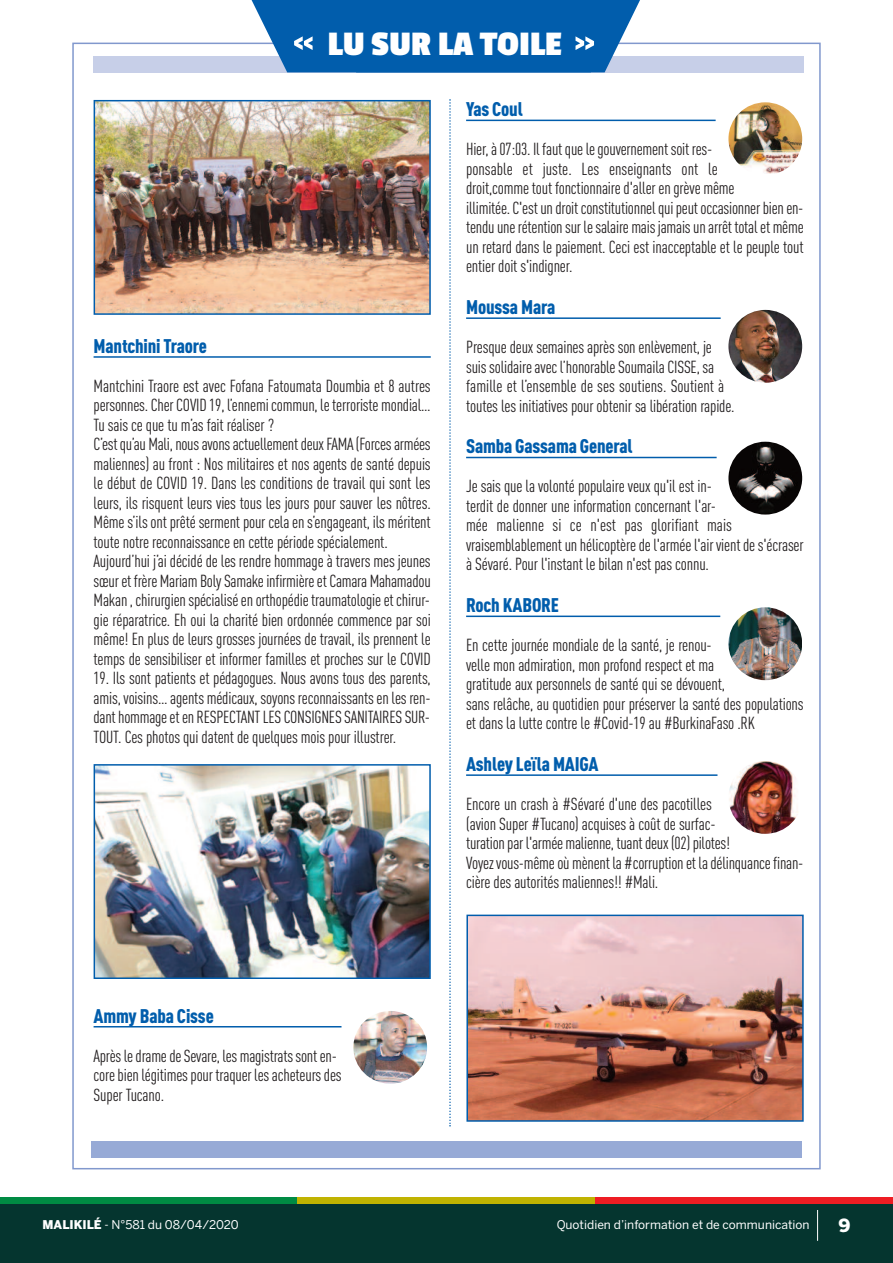
<style>
.page{position:relative;width:893px;height:1263px;background:#fff}
.page>*{position:absolute;margin:0;border:0;box-sizing:border-box;transform-origin:0 0}
.t1{font:700 36px "Passion One";color:#fff}
.t2{font:900 condensed 19.5px "DIN Pro";letter-spacing:-.01em;color:#015dac}
.t3{font:900 18px "Benton Sans";color:#fff}
.t4{font:condensed 17.25px/19.5px "DIN Pro";letter-spacing:-.01em;color:#231f20}
.t5{font:12px "Benton Sans";color:#fff}
.s1{font-weight:900}
</style>
<div class="page">
<div style="left:0;top:1203px;width:893px;height:60px;background:#05352f"></div>
<div style="left:0;top:1197px;width:298px;height:6px;background:#008b43"></div>
<div style="left:298px;top:1197px;width:297px;height:6px;background:#c0b301"></div>
<div style="left:595px;top:1197px;width:297px;height:6px;background:#ee1d23"></div>
<hr style="left:817px;top:1210px;width:1px;height:31px;background:#fff">
<div style="left:92px;top:1141px;width:710px;height:16px;background:#97aad6"></div>
<div style="left:93px;top:56px;width:711px;height:16px;background:#c7cfe8"></div>
<hr style="left:94px;top:356px;width:337px;height:2px;background:#015dac">
<hr style="left:94px;top:1026px;width:247px;height:1px;background:#015dac">
<hr style="left:466px;top:120px;width:250px;height:1px;background:#015dac">
<hr style="left:466px;top:317px;width:255px;height:2px;background:#015dac">
<hr style="left:466px;top:457px;width:251px;height:1px;background:#015dac">
<hr style="left:466px;top:616px;width:254px;height:1px;background:#015dac">
<hr style="left:466px;top:774px;width:251px;height:2px;background:#015dac">
<svg style="left:449px;top:99px;width:2px;height:1027px"></svg>
<svg style="left:251px;top:0;width:389px;height:72px"></svg>
<img style="left:729px;top:102px;width:73px;height:71px">
<img style="left:729px;top:310px;width:73px;height:73px;border-radius:50%">
<img style="left:729px;top:442px;width:73px;height:73px;border-radius:50%">
<img style="left:729px;top:607px;width:73px;height:73px;border-radius:50%">
<img style="left:729px;top:761px;width:73px;height:73px;border-radius:50%">
<img style="left:354px;top:1011px;width:73px;height:73px;border-radius:50%">
<img style="left:97px;top:103px;width:331px;height:209px">
<div style="left:94px;top:100px;width:337px;height:215px;border:2px solid #015dac"></div>
<img style="left:97px;top:767px;width:331px;height:209px">
<div style="left:94px;top:764px;width:337px;height:215px;border:2px solid #015dac"></div>
<img style="left:469px;top:918px;width:332px;height:201px">
<div style="left:466px;top:915px;width:338px;height:207px;border:2px solid #015dac"></div>
<h1 class="t1" style="left:328px;top:25px;width:235px">LU SUR LA TOILE</h1>
<p class="t2" style="left:94px;top:339px;width:115px">Mantchini Traore</p>
<p class="t4" style="left:94px;top:378px;width:339px">Mantchini Traore est avec Fofana Fatoumata Doumbia et 8 autres personnes.CherCOVID 19, l’ennemicommun, leterroriste mondial… Tu sais ce que tu m’as fait réaliser ?<br>C’estqu’auMali,nousavonsactuellementdeuxFAMA(Forcesarmées maliennes) au front : Nos militaires et nos agents de santé depuis le début de COVID 19. Dans les conditions de travail qui sont les leurs, ils risquent leurs vies tous les jours pour sauver les nôtres.<br>Même s’ils ont prêté serment pour cela en s’engageant, ils méritent toute notre reconnaissance en cette période spécialement.<br>Aujourd’hui j’ai décidé de les rendre hommage à travers mes jeunes sœuret frère MariamBolySamakeinfirmièreetCamara Mahamadou Makan,chirurgienspécialiséenorthopédietraumatologieetchirur&shy;gie réparatrice. Eh oui la charité bien ordonnée commence par soi même! En plus de leurs grosses journées de travail, ils prennent le temps de sensibiliser et informer familles et proches sur le COVID</p>
<p class="t4" style="left:94px;top:670px;width:339px;text-align:justify">19. Ils sont patients et pédagogues. Nous avons tous des parents, amis, voisins… agents médicaux, soyons reconnaissants en les ren&shy;danthommageeten RESPECTANTLESCONSIGNESSANITAIRESSUR-TOUT. Ces photos qui datent de quelques mois pour illustrer.</p>
<p class="t2" style="left:466px;top:102px;width:58px">Yas Coul</p>
<p class="t4" style="left:466px;top:141px;width:339px">Hier,à07:03. Il fautquelegouvernementsoit res-<br>ponsable et juste. Les enseignants ont le<br>droit,comme tout fonctionnaire d'aller en grève même illimitée.C'estundroitconstitutionnelquipeutoccasionnerbienen&shy;tenduunerétentionsur lesalairemaisjamaisunarrêt totaletmême un retard dans le paiement. Ceci est inacceptable et le peuple tout entier doit s'indigner.</p>
<p class="t2" style="left:466px;top:300px;width:91px">Moussa Mara</p>
<p class="t4" style="left:466px;top:339px;width:270px">Presque deux semaines après son enlèvement, je suissolidaireavecl’honorableSoumailaCISSE,sa famille et l’ensemble de ses soutiens. Soutient à toutes les initiatives pour obtenir sa libération rapide.</p>
<p class="t2" style="left:466px;top:439px;width:168px">Samba Gassama General</p>
<p class="t4" style="left:466px;top:478px;width:339px">Je sais que la volonté populaire veux qu'il est in-<br>terdit de donner une information concernant l'ar-<br>mée malienne si ce n'est pas glorifiant mais vraisemblablement un hélicoptère de l'armée l'air vient de s'écraser à Sévaré. Pour l'instant le bilan n'est pas connu.</p>
<p class="t2" style="left:466px;top:598px;width:94px">Roch KABORE</p>
<p class="t4" style="left:466px;top:637px;width:339px">En cette journée mondiale de la santé, je renou-<br>velle mon admiration, mon profond respect et ma<br>gratitude aux personnels de santé qui se dévouent,<br>sans relâche, au quotidien pour préserver la santé des populations et dans la lutte contre le #Covid-19 au #BurkinaFaso .RK</p>
<p class="t2" style="left:466px;top:757px;width:134px">Ashley Leïla MAIGA</p>
<p class="t4" style="left:466px;top:796px;width:339px">Encore un crash à #Sévaré d'une des pacotilles<br>(avion Super #Tucano) acquises à coût de surfac-<br>turationpar l'arméemalienne, tuantdeux(02)pilotes!<br>Voyezvous-mêmeoùmènent la #corruptionet ladélinquancefinan&shy;cière des autorités maliennes!! #Mali.</p>
<p class="t2" style="left:94px;top:1009px;width:122px">Ammy Baba Cisse</p>
<p class="t4" style="left:94px;top:1047px;width:250px">AprèsledramedeSevare, lesmagistratssonten&shy;corebienlégitimespour traquer lesacheteursdes<br>Super Tucano.</p>
<p class="t5" style="left:43px;top:1218px;width:198px"><span class="s1">MALIKILÉ</span> - N°581 du 08/04/2020</p>
<p class="t5" style="left:557px;top:1218px;width:254px">Quotidien d’information et de communication</p>
<p class="t3" style="left:838px;top:1215px;width:14px">9</p>
</div>
